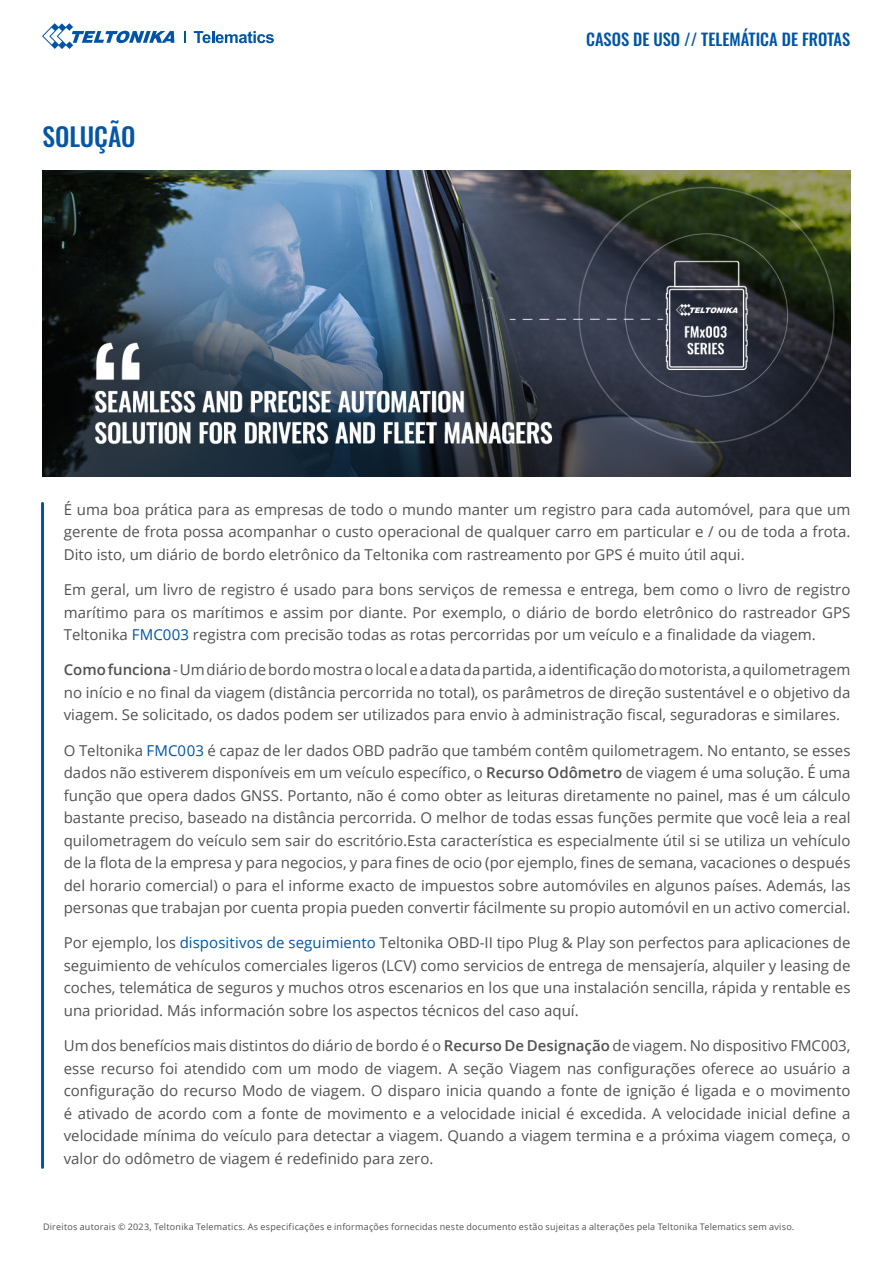
<style>
.page{position:relative;width:893px;height:1263px;background:#fff}
.page>*{position:absolute;margin:0;border:0;box-sizing:border-box;transform-origin:0 0}
.t1{font:25.5px "Oswald";color:#0556a5}
.t2{font:16.5px "Oswald";color:#0054a6}
.t3{font:15px/22.5px "Open Sans";color:#515153;text-align:justify}
.t4{font:9px "Open Sans";letter-spacing:.025em;color:#515153}
.s1{color:#0054a6}
.s2{font-weight:600}
</style>
<div class="page">
<svg style="left:184px;top:31px;width:1px;height:12px"></svg>
<svg style="left:42px;top:23px;width:132px;height:26px"></svg>
<svg style="left:194px;top:31px;width:80px;height:12px"></svg>
<hr style="left:41px;top:503px;width:3px;height:664px;background:#0054a6">
<img style="left:42px;top:170px;width:808px;height:306px">
<h1 class="t1" style="left:43px;top:114px;width:94px">SOLUÇÃO</h1>
<p class="t2" style="left:586px;top:24px;width:266px">CASOS DE USO // TELEMÁTICA DE FROTAS</p>
<p class="t3" style="left:64px;top:498px;width:788px">É uma boa prática para as empresas de todo o mundo manter um registro para cada automóvel, para que um gerente de frota possa acompanhar o custo operacional de qualquer carro em particular e / ou de toda a frota.<br>Dito isto, um diário de bordo eletrônico da Teltonika com rastreamento por GPS é muito útil aqui.</p>
<p class="t3" style="left:64px;top:578px;width:788px">Em geral, um livro de registro é usado para bons serviços de remessa e entrega, bem como o livro de registro marítimo para os marítimos e assim por diante. Por exemplo, o diário de bordo eletrônico do rastreador GPS Teltonika <span class="s1">FMC003</span> registra com precisão todas as rotas percorridas por um veículo e a finalidade da viagem.</p>
<p class="t3" style="left:64px;top:658px;width:788px"><span class="s2">Como funciona</span> - Um diário de bordo mostra o local e a data da partida, a identificação do motorista, a quilometragem no início e no final da viagem (distância percorrida no total), os parâmetros de direção sustentável e o objetivo da viagem. Se solicitado, os dados podem ser utilizados para envio à administração fiscal, seguradoras e similares.</p>
<p class="t3" style="left:64px;top:739px;width:788px">O Teltonika <span class="s1">FMC003</span> é capaz de ler dados OBD padrão que também contêm quilometragem. No entanto, se esses dados não estiverem disponíveis em um veículo específico, o <span class="s2">Recurso Odômetro</span> de viagem é uma solução. É uma função que opera dados GNSS. Portanto, não é como obter as leituras diretamente no painel, mas é um cálculo bastante preciso, baseado na distância percorrida. O melhor de todas essas funções permite que você leia a real quilometragem do veículo sem sair do escritório.Esta característica es especialmente útil si se utiliza un vehículo de la flota de la empresa y para negocios, y para fines de ocio (por ejemplo, fines de semana, vacaciones o después del horario comercial) o para el informe exacto de impuestos sobre automóviles en algunos países. Además, las personas que trabajan por cuenta propia pueden convertir fácilmente su propio automóvil en un activo comercial.</p>
<p class="t3" style="left:64px;top:931px;width:788px">Por ejemplo, los <span class="s1">dispositivos de seguimiento</span> Teltonika OBD-II tipo Plug &amp; Play son perfectos para aplicaciones de seguimiento de vehículos comerciales ligeros (LCV) como servicios de entrega de mensajería, alquiler y leasing de coches, telemática de seguros y muchos otros escenarios en los que una instalación sencilla, rápida y rentable es una prioridad. Más información sobre los aspectos técnicos del caso aquí.</p>
<p class="t3" style="left:64px;top:1034px;width:788px">Um dos benefícios mais distintos do diário de bordo é o <span class="s2">Recurso De Designação</span> de viagem. No dispositivo FMC003, esse recurso foi atendido com um modo de viagem. A seção Viagem nas configurações oferece ao usuário a configuração do recurso Modo de viagem. O disparo inicia quando a fonte de ignição é ligada e o movimento é ativado de acordo com a fonte de movimento e a velocidade inicial é excedida. A velocidade inicial define a velocidade mínima do veículo para detectar a viagem. Quando a viagem termina e a próxima viagem começa, o valor do odômetro de viagem é redefinido para zero.</p>
<p class="t4" style="left:43px;top:1220px;width:753px">Direitos autorais © 2023, Teltonika Telematics. As especificações e informações fornecidas neste documento estão sujeitas a alterações pela Teltonika Telematics sem aviso.</p>
</div>
